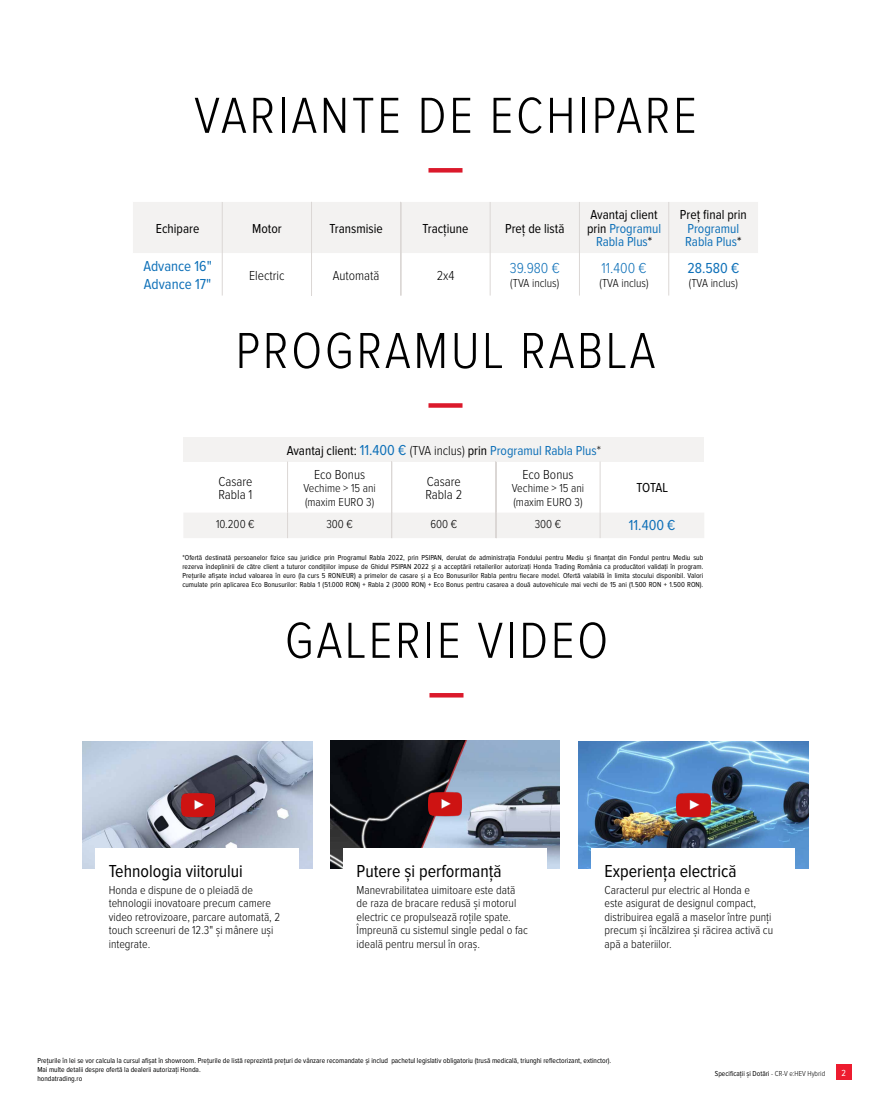
<style>
.page{position:relative;width:893px;height:1106px;background:#fff}
.page>*{position:absolute;margin:0;border:0;box-sizing:border-box;transform-origin:0 0}
.t1{font:300 52.5px "Proxima Nova Cond";letter-spacing:.05em;color:#000}
.t2{font:18px "Proxima Nova Cond";color:#000}
.t3{font:15px/18px "Proxima Nova Cond";color:#0e70b8}
.t4{font:300 15px "Proxima Nova Cond";color:#0e70b8}
.t5{font:13.5px/13.5px "Proxima Nova Cond";color:#000;text-align:center}
.t6{font:300 13.5px/13.5px "Proxima Nova Cond";color:#000}
.t7{font:13.5px/13.5px "Proxima Nova Cond";color:#0e70b8}
.t8{font:300 12px/13.5px "Proxima Nova Cond";color:#000}
.t9{font:9.15px "Proxima Nova Cond";color:#fff}
.t10{font:7.5px/9px "Proxima Nova Cond";color:#000101;text-align:justify}
.s1{color:#0e70b8}
.s2{color:#000}
.s3{font-size:15px;color:#0e70b8}
.s4{font-weight:300}
</style>
<div class="page">
<hr style="left:428px;top:168px;width:34px;height:4px;background:#db192b">
<svg style="left:133px;top:202px;width:625px;height:94px"></svg>
<hr style="left:490px;top:202px;width:1px;height:51px;background:#dbd7d5">
<hr style="left:490px;top:253px;width:1px;height:42px;background:#dbd7d5">
<hr style="left:579px;top:202px;width:1px;height:51px;background:#dbd7d5">
<hr style="left:668px;top:202px;width:1px;height:51px;background:#dbd7d5">
<hr style="left:579px;top:253px;width:1px;height:42px;background:#dbd7d5">
<hr style="left:668px;top:253px;width:1px;height:42px;background:#dbd7d5">
<div style="left:428px;top:403px;width:34px;height:5px;background:#db192b"></div>
<div style="left:183px;top:437px;width:521px;height:24px;background:#f3f2f1"></div>
<svg style="left:183px;top:461px;width:521px;height:77px"></svg>
<div style="left:836px;top:1064px;width:16px;height:15px;background:#ed1c2f"></div>
<hr style="left:429px;top:693px;width:34px;height:4px;background:#db192b">
<img style="left:330px;top:740px;width:230px;height:128px">
<img style="left:579px;top:741px;width:229px;height:127px">
<img style="left:83px;top:741px;width:229px;height:127px">
<div style="left:96px;top:848px;width:203px;height:134px;background:#fff"></div>
<div style="left:343px;top:848px;width:204px;height:134px;background:#fff"></div>
<div style="left:591px;top:848px;width:204px;height:134px;background:#fff"></div>
<img style="left:181px;top:788px;width:33px;height:33px">
<img style="left:428px;top:787px;width:34px;height:33px">
<img style="left:677px;top:788px;width:33px;height:33px">
<h1 class="t1" style="left:194px;top:86px;width:504px">VARIANTE DE ECHIPARE</h1>
<h3 class="t5" style="left:156px;top:222px;width:45px">Echipare</h3>
<h3 class="t5" style="left:252px;top:222px;width:31px">Motor</h3>
<h3 class="t5" style="left:330px;top:222px;width:55px">Transmisie</h3>
<h3 class="t5" style="left:423px;top:222px;width:47px">Tracțiune</h3>
<h3 class="t5" style="left:505px;top:222px;width:61px">Preț de listă</h3>
<h3 class="t5" style="left:587px;top:208px;width:76px">Avantaj client prin <span class="s1">Programul<br>Rabla Plus</span>*</h3>
<h3 class="t5" style="left:680px;top:208px;width:68px">Preț final prin</h3>
<h3 class="t7" style="left:685px;top:222px;width:58px">Programul<br>Rabla Plus<span class="s2">*</span></h3>
<h3 class="t3" style="left:143px;top:257px;width:70px">Advance 16"<br>Advance 17"</h3>
<h3 class="t6" style="left:249px;top:269px;width:37px">Electric</h3>
<h3 class="t6" style="left:333px;top:269px;width:48px">Automată</h3>
<h3 class="t6" style="left:437px;top:269px;width:19px">2x4</h3>
<h3 class="t4" style="left:510px;top:260px;width:51px">39.980 €</h3>
<h3 class="t8" style="left:510px;top:276px;width:51px">(TVA inclus)</h3>
<h3 class="t4" style="left:602px;top:260px;width:46px">11.400 €</h3>
<h3 class="t8" style="left:600px;top:276px;width:51px">(TVA inclus)</h3>
<h3 class="t3" style="left:687px;top:260px;width:53px">28.580 €</h3>
<h3 class="t8" style="left:689px;top:276px;width:51px">(TVA inclus)</h3>
<h1 class="t1" style="left:236px;top:321px;width:421px">PROGRAMUL RABLA</h1>
<h3 class="t6" style="left:218px;top:474px;width:36px">Casare<br>Rabla 1</h3>
<h3 class="t5" style="left:287px;top:444px;width:316px">Avantaj client: <span class="s3">11.400 €</span> <span class="s4">(TVA inclus)</span> prin <span class="s1">Programul Rabla Plus</span><span class="s4">*</span></h3>
<h3 class="t6" style="left:314px;top:468px;width:53px">Eco Bonus</h3>
<h3 class="t8" style="left:303px;top:482px;width:74px">Vechime &gt; 15 ani (maxim EURO 3)</h3>
<h3 class="t6" style="left:425px;top:474px;width:38px">Casare<br>Rabla 2</h3>
<h3 class="t6" style="left:522px;top:468px;width:53px">Eco Bonus</h3>
<h3 class="t8" style="left:512px;top:482px;width:74px">Vechime &gt; 15 ani (maxim EURO 3)</h3>
<h3 class="t5" style="left:636px;top:481px;width:33px">TOTAL</h3>
<h3 class="t8" style="left:216px;top:517px;width:40px">10.200 €</h3>
<h3 class="t8" style="left:326px;top:517px;width:28px">300 €</h3>
<h3 class="t8" style="left:430px;top:517px;width:28px">600 €</h3>
<h3 class="t8" style="left:535px;top:517px;width:28px">300 €</h3>
<h3 class="t3" style="left:629px;top:517px;width:48px">11.400 €</h3>
<p class="t10" style="left:182px;top:553px;width:522px">*Ofertă destinată persoanelor fizice sau juridice prin Programul Rabla 2022, prin PSIPAN, derulat de administrația Fondului pentru Mediu și finanțat din Fondul pentru Mediu sub rezerva îndeplinirii de către client a tuturor condițiilor impuse de Ghidul PSIPAN 2022 și a acceptării retailerilor autorizați Honda Trading România ca producători validați în program.<br>Prețurile afișate includ valoarea în euro (la curs 5 RON/EUR) a primelor de casare și a Eco Bonusurilor Rabla pentru fiecare model. Ofertă valabilă în limita stocului disponibil. Valori cumulate prin aplicarea Eco Bonusurilor: Rabla 1 (51.000 RON) + Rabla 2 (3000 RON) + Eco Bonus pentru casarea a două autovehicule mai vechi de 15 ani (1.500 RON + 1.500 RON).</p>
<h1 class="t1" style="left:285px;top:611px;width:325px">GALERIE VIDEO</h1>
<h2 class="t2" style="left:109px;top:861px;width:136px">Tehnologia viitorului</h2>
<h3 class="t8" style="left:109px;top:883px;width:173px">Honda e dispune de o pleiadă de tehnologii inovatoare precum camere video retrovizoare, parcare automată, 2 touch screenuri de 12.3" și mânere uși integrate.</h3>
<h2 class="t2" style="left:357px;top:861px;width:146px">Putere și performanță</h2>
<h3 class="t8" style="left:357px;top:883px;width:173px">Manevrabilitatea uimitoare este dată de raza de bracare redusă și motorul electric ce propulsează roțile spate.<br>Împreună cu sistemul single pedal o fac ideală pentru mersul în oraș.</h3>
<h2 class="t2" style="left:604px;top:861px;width:134px">Experiența electrică</h2>
<h3 class="t8" style="left:604px;top:883px;width:170px">Caracterul pur electric al Honda e<br>este asigurat de designul compact, distribuirea egală a maselor între punți precum și încălzirea și răcirea activă cu apă a bateriilor.</h3>
<p class="t10" style="left:37px;top:1056px;width:575px;text-align:left">Prețurile în lei se vor calcula la cursul afișat în showroom. Prețurile de listă reprezintă prețuri de vânzare recomandate și includ pachetul legislativ obligatoriu (trusă medicală, triunghi reflectorizant, extinctor).<br>Mai multe detalii despre ofertă la dealerii autorizați Honda.<br>hondatrading.ro</p>
<p class="t10" style="left:715px;top:1068px;width:112px">Specificații și Dotări <span class="s4">- CR-V e:HEV Hybrid</span></p>
<p class="t9" style="left:842px;top:1067px;width:6px">2</p>
</div>
